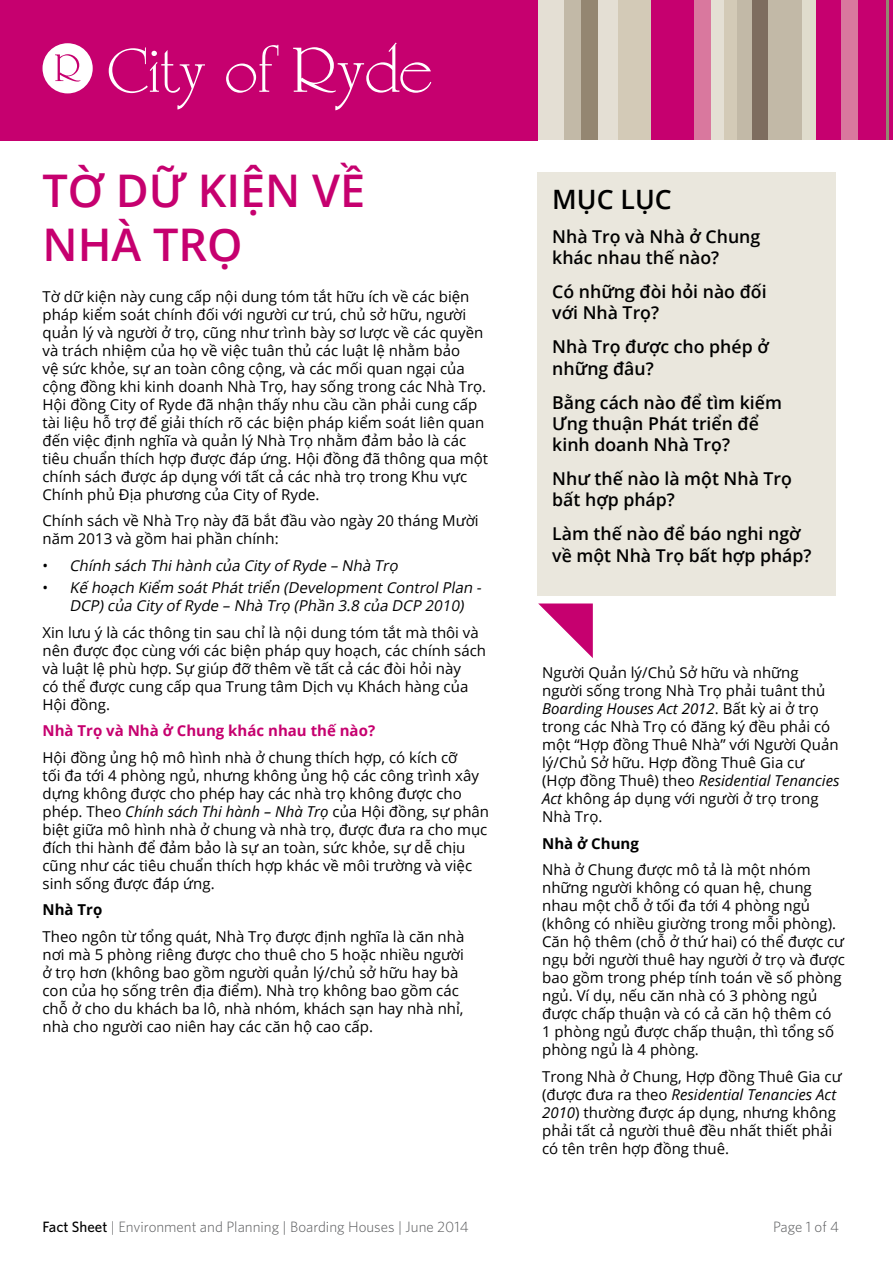
<style>
.page{position:relative;width:893px;height:1263px;background:#fff}
.page>*{position:absolute;margin:0;border:0;box-sizing:border-box;transform-origin:0 0}
.t1{font:600 45px/54px "Open Sans";color:#c6006f}
.t2{font:600 26.7px "Open Sans";color:#000}
.t3{font:600 17.7px/21.3px "Open Sans";color:#000}
.t4{font:15px/18px "Open Sans";color:#000}
.t5{font:italic 15px/18px "Open Sans";color:#000}
.t6{font:300 15px "Whitney";color:#58595b}
.t7{font:700 15px "Open Sans";color:#c6006f}
.t8{font:700 15px "Open Sans";color:#000}
.s1{font-style:normal}
.s2{font-style:italic}
.s3{font-weight:500;color:#000}
</style>
<div class="page">
<div style="left:453px;top:0;width:117px;height:139px;background:#e4dfd4"></div>
<div style="left:565px;top:0;width:17px;height:139px;background:#c2b9a7"></div>
<div style="left:582px;top:0;width:17px;height:139px;background:#948671"></div>
<div style="left:598px;top:0;width:28px;height:139px;background:#e4dfd4"></div>
<div style="left:618px;top:0;width:36px;height:139px;background:#d3cab7"></div>
<div style="left:651px;top:0;width:9px;height:139px;background:#c6006f"></div>
<div style="left:660px;top:0;width:37px;height:139px;background:#c6006f"></div>
<div style="left:694px;top:0;width:17px;height:139px;background:#d9789e"></div>
<div style="left:711px;top:0;width:22px;height:139px;background:#e4dfd4"></div>
<div style="left:724px;top:0;width:14px;height:139px;background:#d3cab7"></div>
<div style="left:737px;top:0;width:18px;height:139px;background:#c2b9a7"></div>
<div style="left:753px;top:0;width:17px;height:139px;background:#7e6d5f"></div>
<div style="left:768px;top:0;width:41px;height:139px;background:#c2b9a7"></div>
<div style="left:802px;top:0;width:17px;height:139px;background:#e0dccd"></div>
<div style="left:816px;top:0;width:25px;height:139px;background:#c6006f"></div>
<div style="left:841px;top:0;width:17px;height:139px;background:#d9789e"></div>
<div style="left:873px;top:0;width:20px;height:139px;background:#c6006f"></div>
<div style="left:858px;top:0;width:17px;height:139px;background:#c6006f"></div>
<hr style="left:885px;top:0;width:3px;height:139px;background:#948671">
<div style="left:0;top:0;width:537px;height:140px;background:#c6006f"></div>
<svg style="left:43px;top:43px;width:388px;height:67px"></svg>
<div style="left:537px;top:172px;width:298px;height:423px;background:#eae7dd"></div>
<svg style="left:538px;top:603px;width:55px;height:55px"></svg>
<h1 class="t1" style="left:43px;top:163px;width:324px">Tờ Dữ kiện về<br>N hà Trọ</h1>
<p class="t4" style="left:43px;top:287px;width:447px">Tờ dữ kiện này cung cấp nội dung tóm tắt hữu ích về các biện pháp kiểm soát chính đối với người cư trú, chủ sở hữu, người quản lý và người ở trọ, cũng như trình bày sơ lược về các quyền và trách nhiệm của họ về việc tuân thủ các luật lệ nhằm bảo<br>vệ sức khỏe, sự an toàn công cộng, và các mối quan ngại của cộng đồng khi kinh doanh Nhà Trọ, hay sống trong các Nhà Trọ.<br>Hội đồng City of Ryde đã nhận thấy nhu cầu cần phải cung cấp tài liệu hỗ trợ để giải thích rõ các biện pháp kiểm soát liên quan đến việc định nghĩa và quản lý Nhà Trọ nhằm đảm bảo là các tiêu chuẩn thích hợp được đáp ứng. Hội đồng đã thông qua một chính sách được áp dụng với tất cả các nhà trọ trong Khu vực Chính phủ Địa phương của City of Ryde.</p>
<p class="t4" style="left:43px;top:511px;width:438px">Chính sách về Nhà Trọ này đã bắt đầu vào ngày 20 tháng Mười năm 2013 và gồm hai phần chính:</p>
<p class="t5" style="left:43px;top:556px;width:360px"><span class="s1">•</span> Chính sách Thihành của City of Ryde – Nhà Trọ</p>
<p class="t5" style="left:70px;top:578px;width:416px;text-indent:-27px"><span class="s1">•</span> Kế hoạch Kiểm soátPháttriển (DevelopmentControlPlan -<br>DCP)của City of Ryde – Nhà Trọ (Phần 3.8 của DCP 2010)</p>
<p class="t4" style="left:43px;top:623px;width:445px">Xin lưu ý là các thông tin sau chỉ là nội dung tóm tắt mà thôi và nên được đọc cùng với các biện pháp quy hoạch, các chính sách và luật lệ phù hợp. Sự giúp đỡ thêm về tất cả các đòi hỏi này<br>có thể được cung cấp qua Trung tâm Dịch vụ Khách hàng của Hội đồng.</p>
<p class="t7" style="left:43px;top:720px;width:334px">Nhà Trọ và Nhà ở Chung khác nhau thế nào?</p>
<p class="t4" style="left:43px;top:748px;width:448px">Hội đồng ủng hộ mô hình nhà ở chung thích hợp, có kích cỡ<br>tối đa tới 4 phòng ngủ, nhưng không ủng hộ các công trình xây dựng không được cho phép hay các nhà trọ không được cho phép. Theo <span class="s2">Chính sách Thi hành – Nhà Trọ</span> của Hội đồng, sự phân biệt giữa mô hình nhà ở chung và nhà trọ, được đưa ra cho mục đích thi hành để đảm bảo là sự an toàn, sức khỏe, sự dễ chịu cũng như các tiêu chuẩn thích hợp khác về môi trường và việc sinh sống được đáp ứng.</p>
<p class="t8" style="left:43px;top:899px;width:61px">Nhà Trọ</p>
<p class="t4" style="left:43px;top:927px;width:423px">Theo ngôn từ tổng quát, Nhà Trọ được định nghĩa là căn nhà nơi mà 5 phòng riêng được cho thuê cho 5 hoặc nhiều người ở trọ hơn (không bao gồm người quản lý/chủ sở hữu hay bà con của họ sống trên địa điểm). Nhà trọ không bao gồm các chỗ ở cho du khách ba lô, nhà nhóm, khách sạn hay nhà nhỉ, nhà cho người cao niên hay các căn hộ cao cấp.</p>
<h2 class="t2" style="left:552px;top:181px;width:121px">MỤC LỤC</h2>
<p class="t3" style="left:552px;top:225px;width:210px">N hà Trọ và N hà ở Chung khác nhau thế nào?</p>
<p class="t3" style="left:552px;top:281px;width:216px">Có những đòi hỏi nào đối với N hà Trọ?</p>
<p class="t3" style="left:552px;top:336px;width:218px">N hà Trọ được cho phép ở những đâu?</p>
<p class="t3" style="left:552px;top:391px;width:231px">Bằng cách nào để tìm kiếm<br>Ưng thuận Phát triển để kinh doanh N hà Trọ?</p>
<p class="t3" style="left:552px;top:468px;width:241px">N hư thế nào là một N hà Trọ bất hợp pháp?</p>
<p class="t3" style="left:552px;top:523px;width:261px">Làm thế nào để báo nghi ngờ về một N hà Trọ bất hợp pháp?</p>
<p class="t4" style="left:542px;top:663px;width:299px">Người Quản lý/Chủ Sở hữu và những người sống trong Nhà Trọ phải tuânt thủ <span class="s2">Boarding Houses Act 2012</span>. Bất kỳ ai ở trọ trong các Nhà Trọ có đăng ký đều phải có một “Hợp đồng Thuê Nhà” với Người Quản lý/Chủ Sở hữu. Hợp đồng Thuê Gia cư (Hợp đồng Thuê) theo <span class="s2">Residential Tenancies Act</span> không áp dụng với người ở trọ trong Nhà Trọ.</p>
<p class="t8" style="left:542px;top:832px;width:98px">Nhà ở Chung</p>
<p class="t4" style="left:542px;top:860px;width:304px">Nhà ở Chung được mô tả là một nhóm những người không có quan hệ, chung nhau một chỗ ở tối đa tới 4 phòng ngủ (không có nhiều giường trong mỗi phòng).<br>Căn hộ thêm (chỗ ở thứ hai) có thể được cư ngụ bởi người thuê hay người ở trọ và được bao gồm trong phép tính toán về số phòng ngủ. Ví dụ, nếu căn nhà có 3 phòng ngủ được chấp thuận và có cả căn hộ thêm có<br>1 phòng ngủ được chấp thuận, thì tổng số phòng ngủ là 4 phòng.</p>
<p class="t4" style="left:542px;top:1067px;width:301px">Trong Nhà ở Chung, Hợp đồng Thuê Gia cư (được đưa ra theo <span class="s2">Residential Tenancies Act 2010</span>) thường được áp dụng, nhưng không phải tất cả người thuê đều nhất thiết phải có tên trên hợp đồng thuê.</p>
<p class="t6" style="left:43px;top:1217px;width:428px"><span class="s3">Fact Sheet</span> | Environment and Planning | Boarding Houses | June 2014</p>
<p class="t6" style="left:773px;top:1217px;width:68px">Page 1 of 4</p>
</div>
